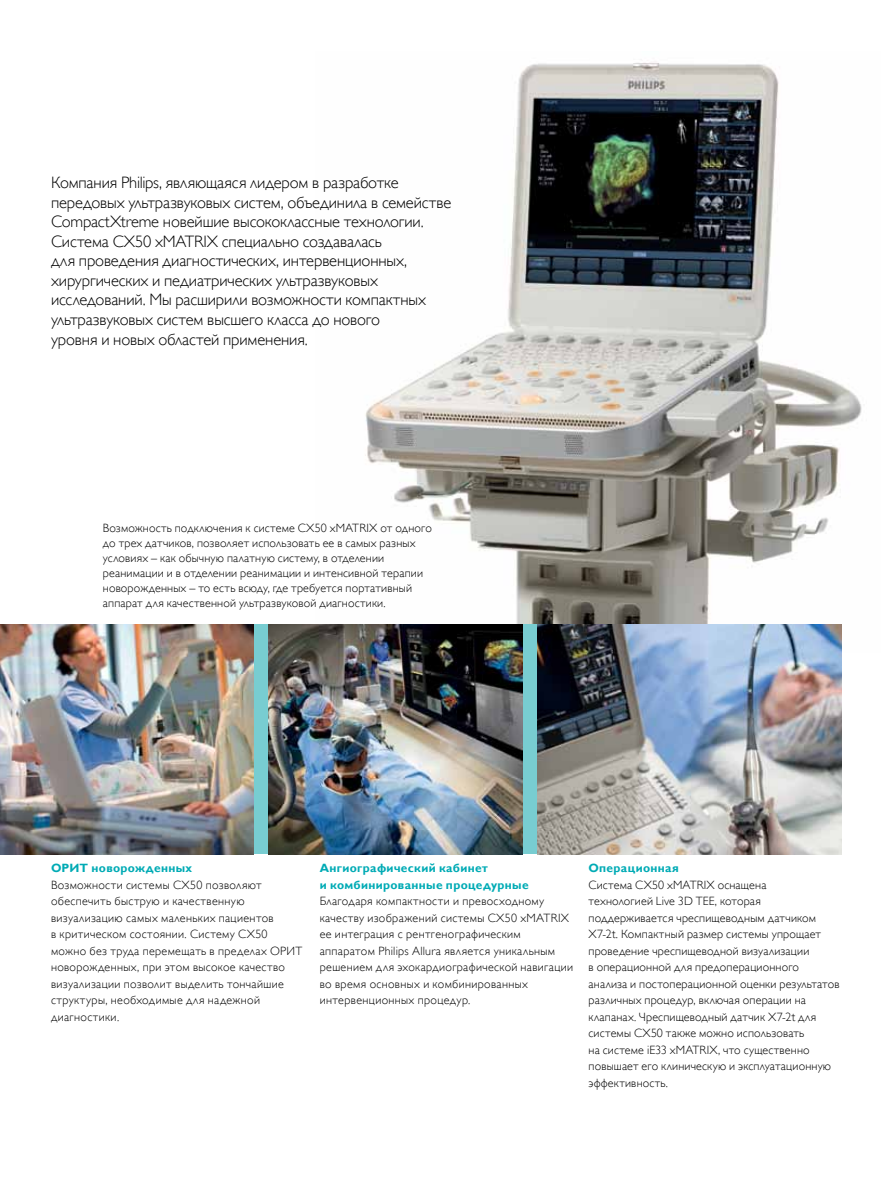
<style>
.page{position:relative;width:893px;height:1187px;background:#fff}
.page>*{position:absolute;margin:0;border:0;box-sizing:border-box;transform-origin:0 0}
.t1{font:16.5px/19.5px "Gill Sans Alt One WGL Light";letter-spacing:-.01em;color:#000}
.t2{font:12px/16.5px "Gill Sans Alt One WGL Light";letter-spacing:.02em;color:#000}
.t3{font:700 12px/16.5px "Gill Sans Alt One WGL";letter-spacing:.03em;color:#00abb5}
</style>
<div class="page">
<img style="left:365px;top:62px;width:497px;height:562px">
<div style="left:51px;top:624px;width:642px;height:230px;background:#78cdd1"></div>
<img style="left:269px;top:624px;width:253px;height:230px">
<img style="left:0;top:624px;width:253px;height:230px">
<img style="left:537px;top:624px;width:305px;height:230px">
<p class="t1" style="left:51px;top:173px;width:402px">Компания Philips, являющаяся лидером в разработке передовых ультразвуковых систем, объединила в семействе CompactXtreme новейшие высококлассные технологии.<br>Система CX50 xMATRIX специально создавалась<br>для проведения диагностических, интервенционных, хирургических и педиатрических ультразвуковых исследований. Мы расширили возможности компактных ультразвуковых систем высшего класса до нового<br>уровня и новых областей применения.</p>
<p class="t2" style="left:103px;top:520px;width:330px;line-height:15px">Возможность подключения к системе CX50 xMATRIX от одного до трех датчиков, позволяет использовать ее в самых разных условиях – как обычную палатную систему, в отделении реанимации и в отделении реанимации и интенсивной терапии новорожденных – то есть всюду, где требуется портативный аппарат для качественной ультразвуковой диагностики.</p>
<p class="t3" style="left:51px;top:859px;width:143px">ОРИТ новорожденных</p>
<p class="t2" style="left:51px;top:876px;width:253px">Возможности системы CX50 позволяют обеспечить быструю и качественную визуализацию самых маленьких пациентов<br>в критическом состоянии. Систему CX50 можно без труда перемещать в пределах ОРИТ новорожденных, при этом высокое качество визуализации позволит выделить тончайшие структуры, необходимые для надежной диагностики.</p>
<p class="t3" style="left:320px;top:859px;width:210px">Ангиографический кабинет<br>и комбинированные процедурные</p>
<p class="t2" style="left:320px;top:893px;width:255px">Благодаря компактности и превосходному качеству изображений системы CX50 xMATRIX ее интеграция с рентгенографическим аппаратом Philips Allura является уникальным решением для эхокардиографической навигации во время основных и комбинированных интервенционных процедур.</p>
<p class="t3" style="left:588px;top:859px;width:92px">Операционная</p>
<p class="t2" style="left:588px;top:876px;width:253px">Система CX50 xMATRIX оснащена<br>технологией Live 3D TEE, которая поддерживается чреспищеводным датчиком X7-2t. Компактный размер системы упрощает проведение чреспищеводной визуализации<br>в операционной для предоперационного анализа и постоперационной оценки результатов различных процедур, включая операции на клапанах. Чреспищеводный датчик X7-2t для системы CX50 также можно использовать<br>на системе iE33 xMATRIX, что существенно повышает его клиническую и эксплуатационную эффективность.</p>
</div>
